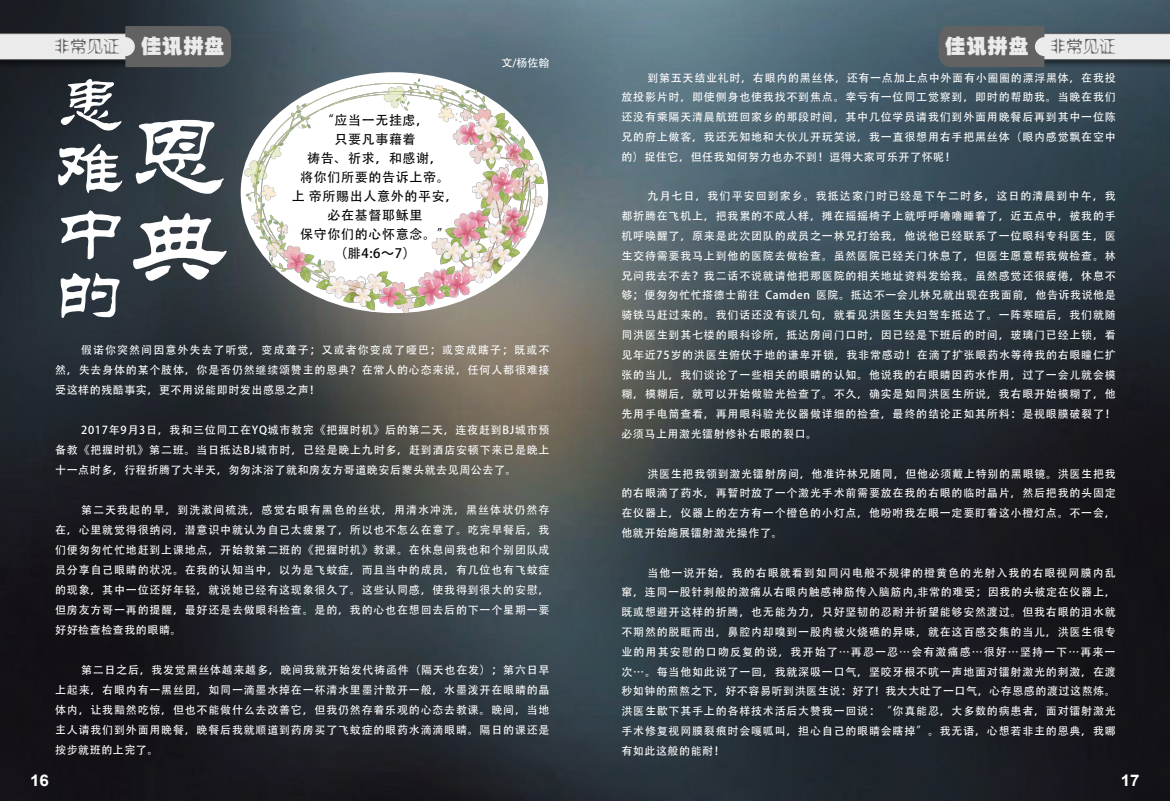
<style>
.page{position:relative;width:1170px;height:801px;background:#fff}
.page>*{position:absolute;margin:0;border:0;box-sizing:border-box;transform-origin:0 0}
.t1{font:101.6px/93.3px "FZL2 JW GB1 0";color:#fff}
.t2{font:69px/63.4px "FZL2 JW GB1 0";color:#fff;text-align:justify}
.t3{font:20px "FZCCHJW GB1 0";color:#ebebeb}
.t4{font:16px "FZXSHJW GB1 0";color:#626262}
.t5{font:700 16px "Arial";color:#fff;scale:1.06 1}
.t6{font:13px/19px "Adobe Heiti Std";letter-spacing:.05em;color:#000;text-align:center}
.t7{font:11px/19.8px "Adobe Heiti Std";letter-spacing:.07em;color:#fff;text-align:justify}
.s1{font-family:"FZCCHJW GB1 0";font-size:20px;color:#ebebeb}
.s2{font-family:"FZXSHJW GB1 0";font-size:16px;color:#626262}
</style>
<div class="page">
<img style="left:0;top:1px;width:1169px;height:800px">
<div style="left:0;top:31px;width:166px;height:37px;background:#000;opacity:.57"></div>
<svg style="left:0;top:26px;width:231px;height:41px;background:#838485"></svg>
<img style="left:245px;top:78px;width:299px;height:235px">
<div style="left:1007px;top:31px;width:163px;height:37px;background:#384c57"></div>
<svg style="left:939px;top:26px;width:231px;height:41px;background:#888c8e"></svg>
<h3 class="t4" style="left:54px;top:39px;width:172px">非常见证 <span class="s1">佳讯拼盘</span></h3>
<h2 class="t2" style="left:55px;top:76px;width:71px">患难中的</h2>
<h1 class="t1" style="left:127px;top:112px;width:103px">恩典</h1>
<p class="t6" style="left:292px;top:111px;width:168px">“应当一无挂虑，<br>只要凡事藉着<br>祷告、祈求，和感谢，<br>将你们所要的告诉上帝。<br>上 帝所赐出人意外的平安，必在基督耶稣里<br>保守你们的心怀意念。”<br>（腓4:6～7）</p>
<p class="t7" style="left:501px;top:54px;width:50px">文/杨佐翰</p>
<p class="t7" style="left:55px;top:341px;width:496px;text-indent:26px">假诺你突然间因意外失去了听觉，变成聋子；又或者你变成了哑巴；或变成瞎子；既或不然，失去身体的某个肢体，你是否仍然继续颂赞主的恩典？在常人的心态来说，任何人都很难接受这样的残酷事实，更不用说能即时发出感恩之声！</p>
<p class="t7" style="left:55px;top:421px;width:496px;text-indent:26px">2017年9月3日，我和三位同工在YQ城市教完《把握时机》后的第二天，连夜赶到BJ城市预备教《把握时机》第二班。当日抵达BJ城市时，已经是晚上九时多，赶到酒店安顿下来已是晚上十一点时多，行程折腾了大半天，匆匆沐浴了就和房友方哥道晚安后蒙头就去见周公去了。</p>
<p class="t7" style="left:55px;top:501px;width:496px;text-indent:26px">第二天我起的早，到洗漱间梳洗，感觉右眼有黑色的丝状，用清水冲洗，黑丝体状仍然存在，心里就觉得很纳闷，潜意识中就认为自己太疲累了，所以也不怎么在意了。吃完早餐后，我们便匆匆忙忙地赶到上课地点，开始教第二班的《把握时机》教课。在休息间我也和个别团队成员分享自己眼睛的状况。在我的认知当中，以为是飞蚊症，而且当中的成员，有几位也有飞蚊症的现象，其中一位还好年轻，就说她已经有这现象很久了。这些认同感，使我得到很大的安慰，但房友方哥一再的提醒，最好还是去做眼科检查。是的，我的心也在想回去后的下一个星期一要好好检查检查我的眼睛。</p>
<p class="t7" style="left:55px;top:661px;width:496px;text-indent:26px">第二日之后，我发觉黑丝体越来越多，晚间我就开始发代祷函件（隔天也在发）；第六日早上起来，右眼内有一黑丝团，如同一滴墨水掉在一杯清水里墨汁散开一般，水墨泼开在眼睛的晶体内，让我黯然吃惊，但也不能做什么去改善它，但我仍然存着乐观的心态去教课。晚间，当地主人请我们到外面用晚餐，晚餐后我就顺道到药房买了飞蚊症的眼药水滴滴眼睛。隔日的课还是按步就班的上完了。</p>
<h3 class="t3" style="left:945px;top:35px;width:172px">佳讯拼盘 <span class="s2">非常见证</span></h3>
<p class="t7" style="left:621px;top:68px;width:496px;text-indent:26px">到第五天结业礼时，右眼内的黑丝体，还有一点加上点中外面有小圈圈的漂浮黑体，在我投放投影片时，即使侧身也使我找不到焦点。幸亏有一位同工觉察到，即时的帮助我。当晚在我们还没有乘隔天清晨航班回家乡的那段时间，其中几位学员请我们到外面用晚餐后再到其中一位陈兄的府上做客，我还无知地和大伙儿开玩笑说，我一直很想用右手把黑丝体（眼内感觉飘在空中的）捉住它，但任我如何努力也办不到！逗得大家可乐开了怀呢！</p>
<p class="t7" style="left:621px;top:187px;width:496px;text-indent:26px">九月七日，我们平安回到家乡。我抵达家门时已经是下午二时多，这日的清晨到中午，我都折腾在飞机上，把我累的不成人样，摊在摇摇椅子上就呼呼噜噜睡着了，近五点中，被我的手机呼唤醒了，原来是此次团队的成员之一林兄打给我，他说他已经联系了一位眼科专科医生，医生交待需要我马上到他的医院去做检查。虽然医院已经关门休息了，但医生愿意帮我做检查。林兄问我去不去？我二话不说就请他把那医院的相关地址资料发给我。虽然感觉还很疲倦，休息不够；便匆匆忙忙搭德士前往 Camden 医院。抵达不一会儿林兄就出现在我面前，他告诉我说他是骑铁马赶过来的。我们话还没有谈几句，就看见洪医生夫妇驾车抵达了。一阵寒暄后，我们就随同洪医生到其七楼的眼科诊所，抵达房间门口时，因已经是下班后的时间，玻璃门已经上锁，看见年近75岁的洪医生俯伏于地的谦卑开锁，我非常感动！在滴了扩张眼药水等待我的右眼瞳仁扩张的当儿，我们谈论了一些相关的眼睛的认知。他说我的右眼睛因药水作用，过了一会儿就会模糊，模糊后，就可以开始做验光检查了。不久，确实是如同洪医生所说，我右眼开始模糊了，他先用手电筒查看，再用眼科验光仪器做详细的检查，最终的结论正如其所料：是视眼膜破裂了！必须马上用激光镭射修补右眼的裂口。</p>
<p class="t7" style="left:621px;top:464px;width:496px;text-indent:26px">洪医生把我领到激光镭射房间，他准许林兄随同，但他必须戴上特别的黑眼镜。洪医生把我的右眼滴了药水，再暂时放了一个激光手术前需要放在我的右眼的临时晶片，然后把我的头固定在仪器上，仪器上的左方有一个橙色的小灯点，他吩咐我左眼一定要盯着这小橙灯点。不一会，他就开始施展镭射激光操作了。</p>
<p class="t7" style="left:621px;top:563px;width:496px;text-indent:26px">当他一说开始，我的右眼就看到如同闪电般不规律的橙黄色的光射入我的右眼视网膜内乱窜，连同一股针刺般的激痛从右眼内触感神筋传入脑筋内,非常的难受；因我的头被定在仪器上，既或想避开这样的折腾，也无能为力，只好坚韧的忍耐并祈望能够安然渡过。但我右眼的泪水就不期然的脱眶而出，鼻腔内却嗅到一股肉被火烧礁的异味，就在这百感交集的当儿，洪医生很专业的用其安慰的口吻反复的说，我开始了…再忍一忍…会有激痛感…很好…坚持一下…再来一次…。每当他如此说了一回，我就深吸一口气，坚咬牙根不吭一声地面对镭射激光的刺激，在渡秒如钟的煎熬之下，好不容易听到洪医生说：好了! 我大大吐了一口气，心存恩感的渡过这熬炼。洪医生歇下其手上的各样技术活后大赞我一回说：“你真能忍，大多数的病患者，面对镭射激光手术修复视网膜裂痕时会嘎呱叫，担心自己的眼睛会瞎掉”。我无语，心想若非主的恩典，我哪有如此这般的能耐！</p>
<h3 class="t5" style="left:30px;top:770px;width:19px">16</h3>
<h3 class="t5" style="left:1121px;top:770px;width:19px">17</h3>
</div>
